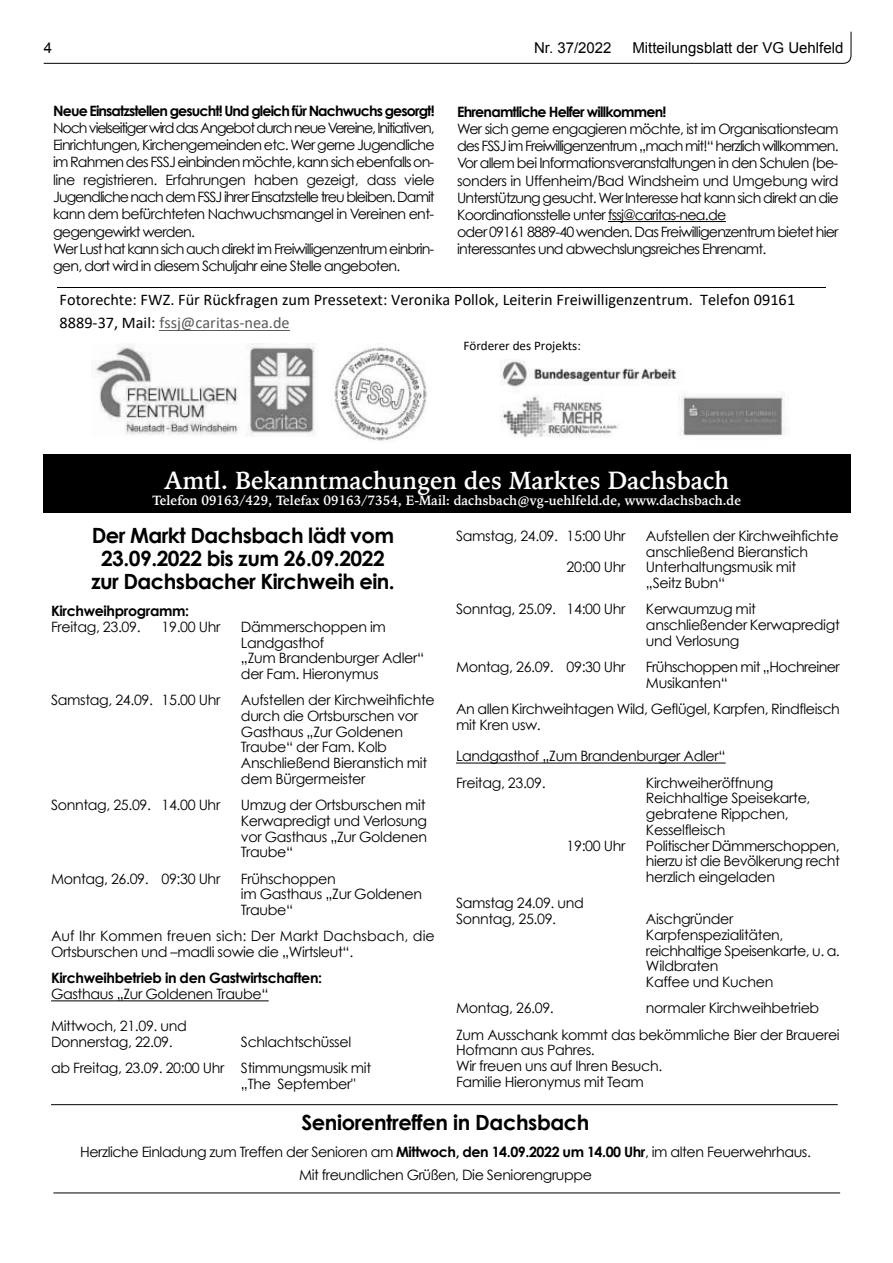
<style>
.page{position:relative;width:893px;height:1263px;background:#fff}
.page>*{position:absolute;margin:0;border:0;box-sizing:border-box;transform-origin:0 0}
.t1{font:700 24.75px "Iowan Old Style";color:#fff;scale:.95 1}
.t2{font:700 21px/23.2px "Century Gothic";letter-spacing:-.025em;color:#000;text-align:center}
.t3{font:16.2px/23px "Calibri";color:#000}
.t4{font:15px "Arial";color:#000}
.t5{font:14.25px/15.8px "Century Gothic";letter-spacing:-.025em;color:#000}
.t6{font:14.25px/17.2px "Century Gothic";letter-spacing:-.06em;color:#000}
.t7{font:14.25px/17.2px "Century Gothic";letter-spacing:-.055em;color:#000}
.t8{font:700 14.25px "Century Gothic";letter-spacing:-.055em;color:#000}
.t9{font:14.25px/15.8px "Century Gothic";color:#000}
.t10{font:700 14.25px "Century Gothic";letter-spacing:-.025em;color:#000}
.t11{font:700 13.5px "Iowan Old Style";color:#fff;scale:.95 1}
.t12{font:13.2px "Calibri";letter-spacing:-.005em;color:#000}
.s1{color:#5b5b5b}
.s2{font-weight:700}
</style>
<div class="page">
<svg style="left:43px;top:31px;width:809px;height:33px"></svg>
<hr style="left:53px;top:1193px;width:787px;height:1px;background:#000">
<hr style="left:51px;top:1104px;width:787px;height:1px;background:#000">
<div style="left:43px;top:454px;width:808px;height:59px;background:#000"></div>
<hr style="left:608px;top:221px;width:118px;height:1px;background:#000">
<img style="left:331px;top:345px;width:96px;height:96px">
<hr style="left:57px;top:287px;width:769px;height:1px;background:#000">
<hr style="left:159px;top:330px;width:131px;height:1px;background:#5b5b5b">
<img style="left:500px;top:359px;width:177px;height:79px">
<img style="left:669px;top:392px;width:116px;height:46px">
<img style="left:95px;top:344px;width:220px;height:91px">
<hr style="left:51px;top:1000px;width:218px;height:1px;background:#000">
<hr style="left:456px;top:762px;width:270px;height:1px;background:#000">
<p class="t4" style="left:44px;top:42px;width:10px">4</p>
<p class="t4" style="left:534px;top:42px;width:79px">Nr. 37/2022</p>
<p class="t4" style="left:632px;top:42px;width:212px">Mitteilungsblatt der VG Uehlfeld</p>
<p class="t8" style="left:53px;top:105px;width:383px">Neue Einsatzstellen gesucht! Und gleich für Nachwuchs gesorgt!</p>
<p class="t6" style="left:53px;top:120px;width:383px">Noch vielseitiger wird das Angebot durch neue Vereine, Initiativen, Einrichtungen, Kirchengemeinden etc. Wer gerne Jugendliche im Rahmen des FSSJ einbinden möchte, kann sich ebenfalls on&shy;line registrieren. Erfahrungen haben gezeigt, dass viele Jugendliche nach dem FSSJ ihrer Einsatzstelle treu bleiben. Damit kann dem befürchteten Nachwuchsmangel in Vereinen ent&shy;gegengewirkt werden.<br>Wer Lust hat kann sich auch direkt im Freiwilligenzentrum einbrin&shy;gen, dort wird in diesem Schuljahr eine Stelle angeboten.</p>
<p class="t8" style="left:457px;top:106px;width:211px">Ehrenamtliche Helfer willkommen!</p>
<p class="t7" style="left:457px;top:121px;width:383px">Wer sich gerne engagieren möchte, ist im Organisationsteam des FSSJ im Freiwilligenzentrum „mach mit!“ herzlich willkommen.<br>Vor allem bei Informationsveranstaltungen in den Schulen (be&shy;sonders in Uffenheim/Bad Windsheim und Umgebung wird Unterstützung gesucht. Wer Interesse hat kann sich direkt an die Koordinationsstelle unter fssj@caritas-nea.de<br>oder 09161 8889-40 wenden. Das Freiwilligenzentrum bietet hier interessantes und abwechslungsreiches Ehrenamt.</p>
<p class="t3" style="left:60px;top:290px;width:737px">Fotorechte: FWZ. Für Rückfragen zum Pressetext: Veronika Pollok, Leiterin Freiwilligenzentrum. Telefon 09161<br>8889-37, Mail: <span class="s1">fssj@caritas-nea.de</span></p>
<p class="t12" style="left:463px;top:341px;width:119px">Förderer des Projekts:</p>
<h1 class="t1" style="left:165px;top:470px;width:596px">Amtl. Bekanntmachungen des Marktes Dachsbach</h1>
<p class="t11" style="left:153px;top:495px;width:621px">Telefon 09163/429, Telefax 09163/7354, E-Mail: dachsbach@vg-uehlfeld.de, www.dachsbach.de</p>
<h2 class="t2" style="left:91px;top:525px;width:305px">Der Markt Dachsbach lädt vom<br>23.09.2022 bis zum 26.09.2022 zur Dachsbacher Kirchweih ein.</h2>
<p class="t10" style="left:51px;top:605px;width:140px">Kirchweihprogramm:</p>
<p class="t5" style="left:51px;top:620px;width:91px">Freitag, 23.09.</p>
<p class="t5" style="left:162px;top:620px;width:60px">19.00 Uhr</p>
<p class="t5" style="left:241px;top:620px;width:185px">Dämmerschoppen im<br>Landgasthof<br>„Zum Brandenburger Adler“ der Fam. Hieronymus</p>
<p class="t5" style="left:51px;top:693px;width:171px">Samstag, 24.09. 15.00 Uhr</p>
<p class="t5" style="left:241px;top:693px;width:195px">Aufstellen der Kirchweihfichte durch die Ortsburschen vor<br>Gasthaus „Zur Goldenen<br>Traube“ der Fam. Kolb<br>Anschließend Bieranstich mit dem Bürgermeister</p>
<p class="t5" style="left:51px;top:798px;width:171px">Sonntag, 25.09. 14.00 Uhr</p>
<p class="t5" style="left:241px;top:798px;width:188px;text-align:justify">Umzug der Ortsburschen mit Kerwapredigt und Verlosung vor Gasthaus „Zur Goldenen Traube“</p>
<p class="t5" style="left:51px;top:872px;width:171px">Montag, 26.09. 09:30 Uhr</p>
<p class="t5" style="left:241px;top:872px;width:183px">Frühschoppen<br>im Gasthaus „Zur Goldenen<br>Traube“</p>
<p class="t9" style="left:51px;top:930px;width:385px">Auf Ihr Kommen freuen sich: Der Markt Dachsbach, die<br>Ortsburschen und –madli sowie die „Wirtsleut“.</p>
<p class="t10" style="left:51px;top:972px;width:273px">Kirchweihbetrieb in den Gastwirtschaften:</p>
<p class="t5" style="left:51px;top:987px;width:219px">Gasthaus „Zur Goldenen Traube“</p>
<p class="t5" style="left:51px;top:1019px;width:137px">Mittwoch, 21.09. und<br>Donnerstag, 22.09.</p>
<p class="t5" style="left:456px;top:529px;width:171px">Samstag, 24.09. 15:00 Uhr</p>
<p class="t5" style="left:646px;top:529px;width:194px">Aufstellen der Kirchweihfichte anschließend Bieranstich</p>
<p class="t5" style="left:567px;top:561px;width:60px">20:00 Uhr</p>
<p class="t5" style="left:646px;top:561px;width:152px">Unterhaltungsmusik mit „Seitz Bubn“</p>
<p class="t5" style="left:456px;top:603px;width:171px">Sonntag, 25.09. 14:00 Uhr</p>
<p class="t5" style="left:646px;top:603px;width:195px">Kerwaumzug mit anschließender Kerwapredigt und Verlosung</p>
<p class="t5" style="left:456px;top:660px;width:171px">Montag, 26.09. 09:30 Uhr</p>
<p class="t5" style="left:646px;top:660px;width:195px">Frühschoppen mit „Hochreiner<br>Musikanten“</p>
<p class="t5" style="left:456px;top:702px;width:385px">An allen Kirchweihtagen Wild, Geflügel, Karpfen, Rindfleisch mit Kren usw.</p>
<p class="t5" style="left:456px;top:744px;width:271px;line-height:26.2px">Landgasthof „Zum Brandenburger Adler“<br>Freitag, 23.09.</p>
<p class="t5" style="left:646px;top:776px;width:166px">Kirchweiheröffnung<br>Reichhaltige Speisekarte, gebratene Rippchen,<br>Kesselfleisch</p>
<p class="t5" style="left:567px;top:839px;width:60px">19:00 Uhr</p>
<p class="t5" style="left:646px;top:839px;width:195px;text-align:justify">Politischer Dämmerschoppen, hierzu ist die Bevölkerung recht herzlich eingeladen</p>
<p class="t5" style="left:456px;top:897px;width:129px">Samstag 24.09. und<br>Sonntag, 25.09.</p>
<p class="t5" style="left:646px;top:912px;width:195px">Aischgründer<br>Karpfenspezialitäten, reichhaltige Speisenkarte, u. a.<br>Wildbraten<br>Kaffee und Kuchen</p>
<p class="t5" style="left:456px;top:996px;width:385px;line-height:26.2px;text-indent:190px">normaler Kirchweihbetrieb<br>Zum Ausschank kommt das bekömmliche Bier der Brauerei</p>
<p class="t5" style="left:456px;top:1044px;width:208px">Hofmann aus Pahres.<br>Wir freuen uns auf Ihren Besuch.<br>Familie Hieronymus mit Team</p>
<h2 class="t2" style="left:301px;top:1113px;width:290px">Seniorentreffen in Dachsbach</h2>
<p class="t5" style="left:80px;top:1142px;width:732px;line-height:22.5px;text-align:center">Herzliche Einladung zum Treffen der Senioren am <span class="s2">Mittwoch, den 14.09.2022 um 14.00 Uhr</span>, im alten Feuerwehrhaus.<br>Mit freundlichen Grüßen, Die Seniorengruppe</p>
<p class="t5" style="left:456px;top:1002px;width:99px">Montag, 26.09.</p>
<p class="t5" style="left:51px;top:1029px;width:322px;line-height:26.2px;text-indent:190px">Schlachtschüssel ab Freitag, 23.09. 20:00 Uhr Stimmungsmusik mit</p>
<p class="t5" style="left:241px;top:1077px;width:116px">„The September"</p>
</div>
